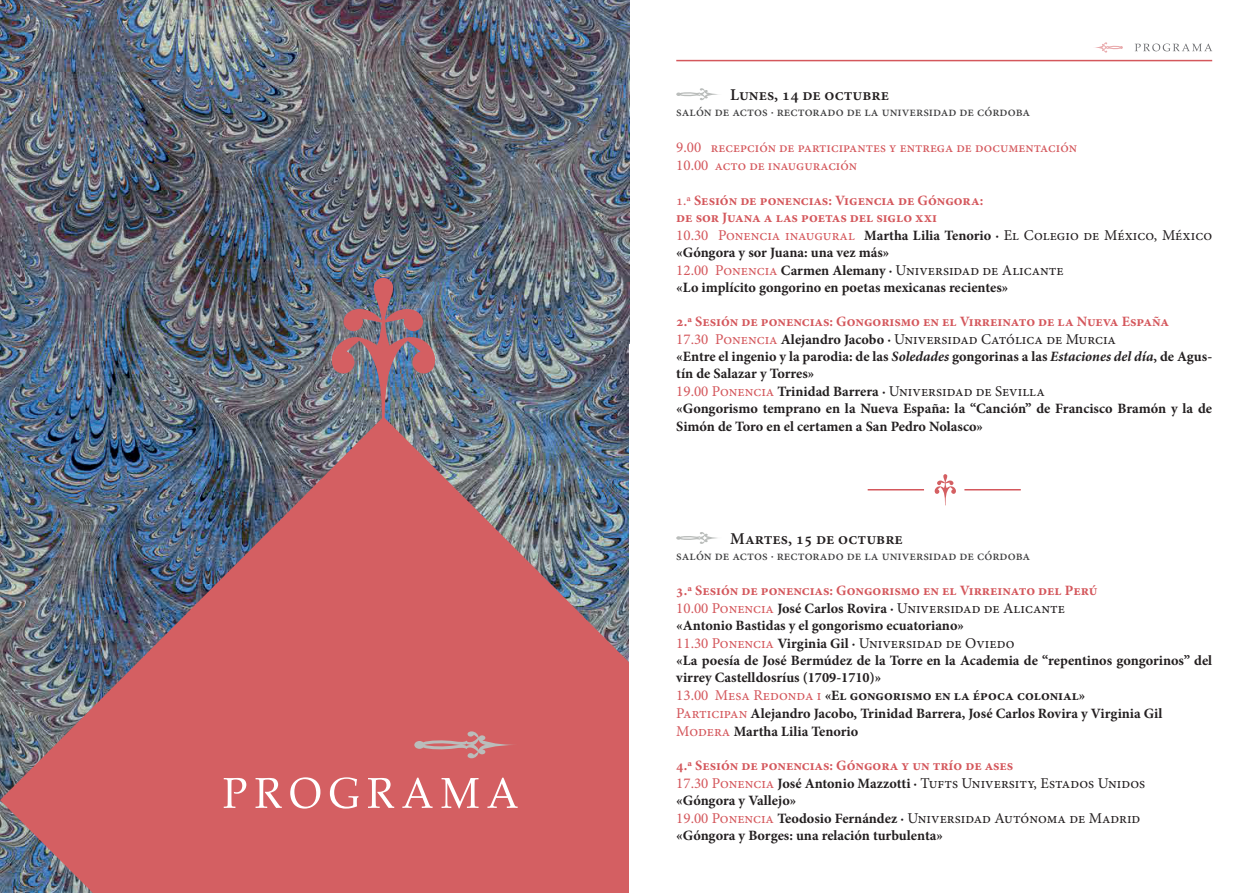
<style>
.page{position:relative;width:1259px;height:893px;background:#fff}
.page>*{position:absolute;margin:0;border:0;box-sizing:border-box;transform-origin:0 0}
.epigrafes{font:600 16.5px "Minion Pro";color:#231f20}
.texto_sin{font:15px "Minion Pro";color:#231f20}
.texto_sin-2{font:700 14.25px/17.1px "Minion Pro";color:#231f20}
.epigrafes_2{font:700 14.25px "Minion Pro";letter-spacing:-.005em;color:#d4575c}
.epigrafes_2-2{font:500 14.25px "Minion Pro";color:#d4575c}
.epigrafes_2-3{font:700 14.25px "Minion Pro";color:#231f20}
.epigrafes_2-4{font:500 13.5px "Minion Pro";color:#3e3e3f}
.s1{font-weight:400;font-size:15px}
.s2{font-weight:500}
.s3{color:#d4575c}
.s4{font-weight:700;font-size:14.25px}
.s5{font-style:italic}
.s6{font-weight:400;font-size:15px;color:#d4575c}
</style>
<div class="page">
<svg style="left:1135px;top:44px;width:77px;height:7px"></svg>
<hr style="left:676px;top:60px;width:536px;height:1px;background:#d4575c">
<svg style="left:1095px;top:42px;width:28px;height:11px"></svg>
<img style="left:0;top:0;width:629px;height:417px">
<img style="left:0;top:417px;width:629px;height:476px">
<svg style="left:934px;top:474px;width:22px;height:31px"></svg>
<hr style="left:964px;top:489px;width:56px;height:1px;background:#d4575c">
<hr style="left:867px;top:489px;width:57px;height:1px;background:#d4575c">
<svg style="left:676px;top:88px;width:42px;height:12px"></svg>
<svg style="left:414px;top:731px;width:103px;height:27px;background:#cd7476"></svg>
<svg style="left:676px;top:532px;width:41px;height:12px"></svg>
<svg style="left:224px;top:778px;width:22px;height:30px"></svg>
<svg style="left:255px;top:778px;width:27px;height:30px"></svg>
<svg style="left:290px;top:777px;width:30px;height:32px"></svg>
<svg style="left:330px;top:777px;width:28px;height:32px"></svg>
<svg style="left:368px;top:778px;width:26px;height:30px"></svg>
<svg style="left:402px;top:778px;width:30px;height:30px"></svg>
<svg style="left:441px;top:778px;width:37px;height:30px"></svg>
<svg style="left:487px;top:778px;width:30px;height:30px"></svg>
<img style="left:331px;top:278px;width:105px;height:151px">
<p class="epigrafes" style="left:730px;top:84px;width:160px">Lunes, 14 de octubre</p>
<p class="epigrafes_2-4" style="left:676px;top:103px;width:355px">salón de actos · rectorado de la universidad de córdoba</p>
<p class="epigrafes_2-2" style="left:676px;top:138px;width:402px"><span class="s1">9.00</span> recepción de participantes y entrega de documentación</p>
<p class="epigrafes_2-2" style="left:676px;top:156px;width:182px"><span class="s1">10.00</span> acto de inauguración</p>
<p class="epigrafes_2" style="left:676px;top:190px;width:308px"><span class="s2">1.ª</span> Sesión de ponencias: Vigencia de Góngora:</p>
<p class="epigrafes_2" style="left:676px;top:207px;width:262px">de sor Juana a las poetas del siglo xxi</p>
<p class="texto_sin" style="left:676px;top:225px;width:537px"><span class="s3">10.30 Ponencia inaugural</span> <span class="s4">Martha Lilia Tenorio ·</span> El Colegio de México, México</p>
<p class="texto_sin-2" style="left:676px;top:244px;width:215px">«Góngora y sor Juana: una vez más»</p>
<p class="texto_sin" style="left:676px;top:260px;width:389px"><span class="s3">12.00 Ponencia</span> <span class="s4">Carmen Alemany ·</span> Universidad de Alicante</p>
<p class="texto_sin-2" style="left:676px;top:279px;width:333px">«Lo implícito gongorino en poetas mexicanas recientes»</p>
<p class="epigrafes_2" style="left:676px;top:312px;width:494px">2.ª Sesión de ponencias: Gongorismo en el Virreinato de la Nueva España</p>
<p class="texto_sin" style="left:676px;top:329px;width:441px"><span class="s3">17.30 Ponencia</span> <span class="s4">Alejandro Jacobo ·</span> Universidad Católica de Murcia</p>
<p class="texto_sin-2" style="left:676px;top:348px;width:537px">«Entre el ingenio y la parodia: de las <span class="s5">Soledades</span> gongorinas a las <span class="s5">Estaciones del día</span>, de Agus&shy;tín de Salazar y Torres»</p>
<p class="texto_sin" style="left:676px;top:381px;width:370px"><span class="s3">19.00 Ponencia</span> <span class="s4">Trinidad Barrera ·</span> Universidad de Sevilla</p>
<p class="texto_sin-2" style="left:676px;top:400px;width:537px">«Gongorismo temprano en la Nueva España: la “Canción” de Francisco Bramón y la de<br>Simón de Toro en el certamen a San Pedro Nolasco»</p>
<p class="epigrafes" style="left:730px;top:527px;width:174px">Martes, 15 de octubre</p>
<p class="epigrafes_2-4" style="left:676px;top:547px;width:355px">salón de actos · rectorado de la universidad de córdoba</p>
<p class="epigrafes_2" style="left:676px;top:580px;width:422px">3.ª Sesión de ponencias: Gongorismo en el Virreinato del Perú</p>
<p class="texto_sin" style="left:676px;top:598px;width:390px"><span class="s3">10.00 Ponencia</span> <span class="s4">José Carlos Rovira ·</span> Universidad de Alicante</p>
<p class="texto_sin-2" style="left:676px;top:616px;width:289px">«Antonio Bastidas y el gongorismo ecuatoriano»</p>
<p class="texto_sin" style="left:676px;top:633px;width:340px"><span class="s3">11.30 Ponencia</span> <span class="s4">Virginia Gil ·</span> Universidad de Oviedo</p>
<p class="texto_sin-2" style="left:676px;top:651px;width:537px">«La poesía de José Bermúdez de la Torre en la Academia de “repentinos gongorinos” del virrey Castelldosríus (1709-1710)»</p>
<p class="epigrafes_2-3" style="left:676px;top:685px;width:410px"><span class="s6">13.00 Mesa Redonda i</span> «El gongorismo en la época colonial»</p>
<p class="texto_sin-2" style="left:676px;top:705px;width:488px"><span class="s6">Participan</span> Alejandro Jacobo, Trinidad Barrera, José Carlos Rovira y Virginia Gil</p>
<p class="texto_sin-2" style="left:676px;top:723px;width:183px"><span class="s6">Modera</span> Martha Lilia Tenorio</p>
<p class="epigrafes_2" style="left:676px;top:755px;width:339px">4.ª Sesión de ponencias: Góngora y un trío de ases</p>
<p class="texto_sin" style="left:676px;top:773px;width:470px"><span class="s3">17.30 Ponencia</span> <span class="s4">José Antonio Mazzotti ·</span> Tufts University, Estados Unidos</p>
<p class="texto_sin-2" style="left:676px;top:792px;width:122px">«Góngora y Vallejo»</p>
<p class="texto_sin" style="left:676px;top:808px;width:465px"><span class="s3">19.00 Ponencia</span> <span class="s4">Teodosio Fernández ·</span> Universidad Autónoma de Madrid</p>
<p class="texto_sin-2" style="left:676px;top:827px;width:268px">«Góngora y Borges: una relación turbulenta»</p>
</div>
